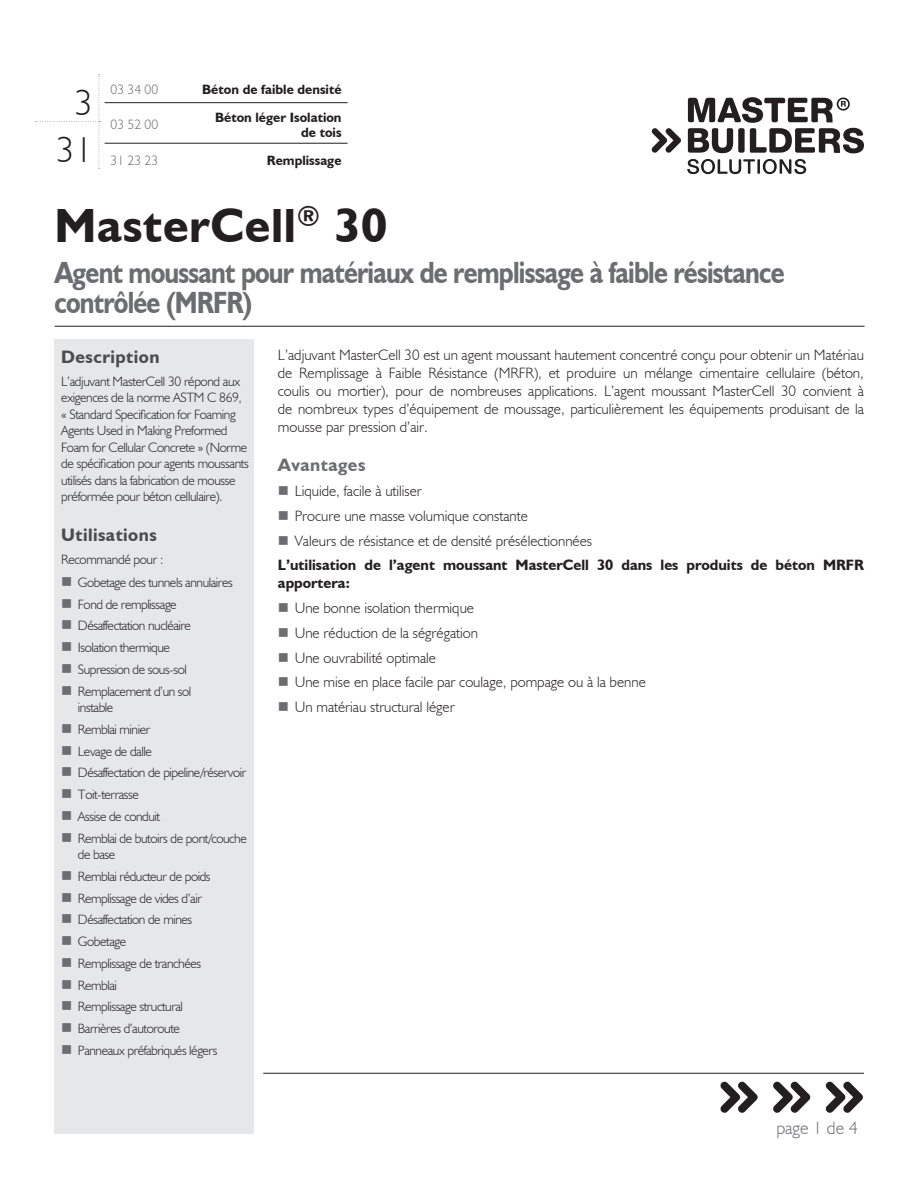
<style>
.page{position:relative;width:918px;height:1188px;background:#fff}
.page>*{position:absolute;margin:0;border:0;box-sizing:border-box;transform-origin:0 0}
.Product_Name{font:700 48px "Humanist 521 BT";letter-spacing:.015em;color:#231f20}
.Large_Numbers_-_Left{font:300 36px "Humanist 521 BT";color:#231f20}
.Gray_Descriptor_Subh{font:700 30.75px/30px "Humanist 521 BT";letter-spacing:-.03em;color:#6c6d70;scale:.85 1}
.t1{font:700 18px "Humanist 521 BT";letter-spacing:.025em;color:#4b4c4d}
.Section_Header{font:700 18px "Humanist 521 BT";letter-spacing:.025em;color:#6c6d70}
.Page_x_of_x{font:300 18px "Humanist 521 BT";color:#6c6d70}
.Body{font:300 15px/18px "Humanist 521 BT";color:#231f20;text-align:justify}
.Body-2{font:700 15px/18px "Humanist 521 BT";color:#231f20}
.t2{font:300 13.5px/16.5px "Humanist 521 BT";letter-spacing:-.03em;color:#231f20}
.Bold_Description_-_R{font:700 13.5px/15px "Humanist 521 BT";color:#231f20;text-align:right}
.Middle_Numbers_-_Gra{font:300 13.5px "Humanist 521 BT";color:#6c6d70}
</style>
<div class="page">
<hr style="left:55px;top:326px;width:810px;height:1px;background:#231f20">
<div style="left:54px;top:340px;width:200px;height:794px;background:#e6e7e9"></div>
<svg style="left:35px;top:74px;width:65px;height:95px"></svg>
<hr style="left:105px;top:102px;width:74px;height:1px;background:#231f20">
<hr style="left:179px;top:102px;width:169px;height:1px;background:#231f20">
<hr style="left:105px;top:143px;width:74px;height:1px;background:#231f20">
<hr style="left:179px;top:143px;width:169px;height:1px;background:#231f20">
<svg style="left:687px;top:159px;width:119px;height:15px"></svg>
<svg style="left:652px;top:128px;width:29px;height:25px"></svg>
<svg style="left:688px;top:97px;width:176px;height:56px"></svg>
<hr style="left:263px;top:1073px;width:601px;height:1px;background:#231f20">
<svg style="left:720px;top:1082px;width:38px;height:31px"></svg>
<svg style="left:773px;top:1082px;width:37px;height:31px"></svg>
<svg style="left:826px;top:1082px;width:37px;height:31px"></svg>
<p class="Large_Numbers_-_Left" style="left:75px;top:81px;width:20px">3</p>
<p class="Large_Numbers_-_Left" style="left:57px;top:128px;width:38px">31</p>
<p class="Middle_Numbers_-_Gra" style="left:111px;top:81px;width:49px">03 34 00</p>
<p class="Bold_Description_-_R" style="left:202px;top:82px;width:141px">Béton de faible densité</p>
<p class="Middle_Numbers_-_Gra" style="left:111px;top:117px;width:49px">03 52 00</p>
<p class="Bold_Description_-_R" style="left:215px;top:110px;width:128px">Béton léger Isolation de tois</p>
<p class="Middle_Numbers_-_Gra" style="left:111px;top:152px;width:49px">31 23 23</p>
<p class="Bold_Description_-_R" style="left:267px;top:153px;width:76px">Remplissage</p>
<p class="Product_Name" style="left:55px;top:196px;width:334px">MasterCell<sup>®</sup> 30</p>
<p class="Gray_Descriptor_Subh" style="left:55px;top:257px;width:860px">Agent moussant pour matériaux de remplissage à faible résistance contrôlée (MRFR)</p>
<p class="t1" style="left:61px;top:345px;width:100px">Description</p>
<p class="t2" style="left:61px;top:373px;width:189px">L’adjuvant MasterCell 30 répond aux exigences de la norme ASTM C 869, « Standard Specification for Foaming Agents Used in Making Preformed Foam for Cellular Concrete » (Norme de spécification pour agents moussants utilisés dans la fabrication de mousse préformée pour béton cellulaire).</p>
<p class="t1" style="left:61px;top:524px;width:97px">Utilisations</p>
<p class="t2" style="left:61px;top:551px;width:104px">Recommandé pour :</p>
<p class="t2" style="left:78px;top:574px;width:156px">Gobetage des tunnels annulaires</p>
<p class="t2" style="left:78px;top:596px;width:100px">Fond de remplissage</p>
<p class="t2" style="left:78px;top:617px;width:115px">Désaffectation nucléaire</p>
<p class="t2" style="left:78px;top:639px;width:94px">Isolation thermique</p>
<p class="t2" style="left:78px;top:661px;width:110px">Supression de sous-sol</p>
<p class="t2" style="left:78px;top:683px;width:115px">Remplacement d’un sol instable</p>
<p class="t2" style="left:78px;top:721px;width:74px">Remblai minier</p>
<p class="t2" style="left:78px;top:743px;width:75px">Levage de dalle</p>
<p class="t2" style="left:78px;top:764px;width:170px">Désaffectation de pipeline/réservoir</p>
<p class="t2" style="left:78px;top:786px;width:62px">Toit-terrasse</p>
<p class="t2" style="left:78px;top:808px;width:84px">Assise de conduit</p>
<p class="t2" style="left:78px;top:830px;width:170px">Remblai de butoirs de pont/couche de base</p>
<p class="t2" style="left:78px;top:868px;width:134px">Remblai réducteur de poids</p>
<p class="t2" style="left:78px;top:890px;width:125px">Remplissage de vides d’air</p>
<p class="t2" style="left:78px;top:911px;width:116px">Désaffectation de mines</p>
<p class="t2" style="left:78px;top:933px;width:50px">Gobetage</p>
<p class="t2" style="left:78px;top:955px;width:125px">Remplissage de tranchées</p>
<p class="t2" style="left:78px;top:977px;width:41px">Remblai</p>
<p class="t2" style="left:78px;top:998px;width:107px">Remplissage structural</p>
<p class="t2" style="left:78px;top:1020px;width:104px">Barrières d’autoroute</p>
<p class="t2" style="left:78px;top:1042px;width:141px">Panneaux préfabriqués légers</p>
<p class="Body" style="left:278px;top:345px;width:588px">L’adjuvant MasterCell 30 est un agent moussant hautement concentré conçu pour obtenir un Matériau de Remplissage à Faible Résistance (MRFR), et produire un mélange cimentaire cellulaire (béton, coulis ou mortier), pour de nombreuses applications. L’agent moussant MasterCell 30 convient à de nombreux types d’équipement de moussage, particulièrement les équipements produisant de la mousse par pression d’air.</p>
<p class="Section_Header" style="left:278px;top:454px;width:89px">Avantages</p>
<p class="Body" style="left:295px;top:482px;width:129px">Liquide, facile à utiliser</p>
<p class="Body" style="left:295px;top:506px;width:235px">Procure une masse volumique constante</p>
<p class="Body" style="left:295px;top:531px;width:299px">Valeurs de résistance et de densité présélectionnées</p>
<p class="Body-2" style="left:278px;top:556px;width:588px">L’utilisation de l’agent moussant MasterCell 30 dans les produits de béton MRFR apportera:</p>
<p class="Body" style="left:295px;top:599px;width:181px">Une bonne isolation thermique</p>
<p class="Body" style="left:295px;top:623px;width:185px">Une réduction de la ségrégation</p>
<p class="Body" style="left:295px;top:648px;width:143px">Une ouvrabilité optimale</p>
<p class="Body" style="left:295px;top:673px;width:353px">Une mise en place facile par coulage, pompage ou à la benne</p>
<p class="Body" style="left:295px;top:698px;width:162px">Un matériau structural léger</p>
<p class="Page_x_of_x" style="left:776px;top:1117px;width:83px">page 1 de 4</p>
</div>
